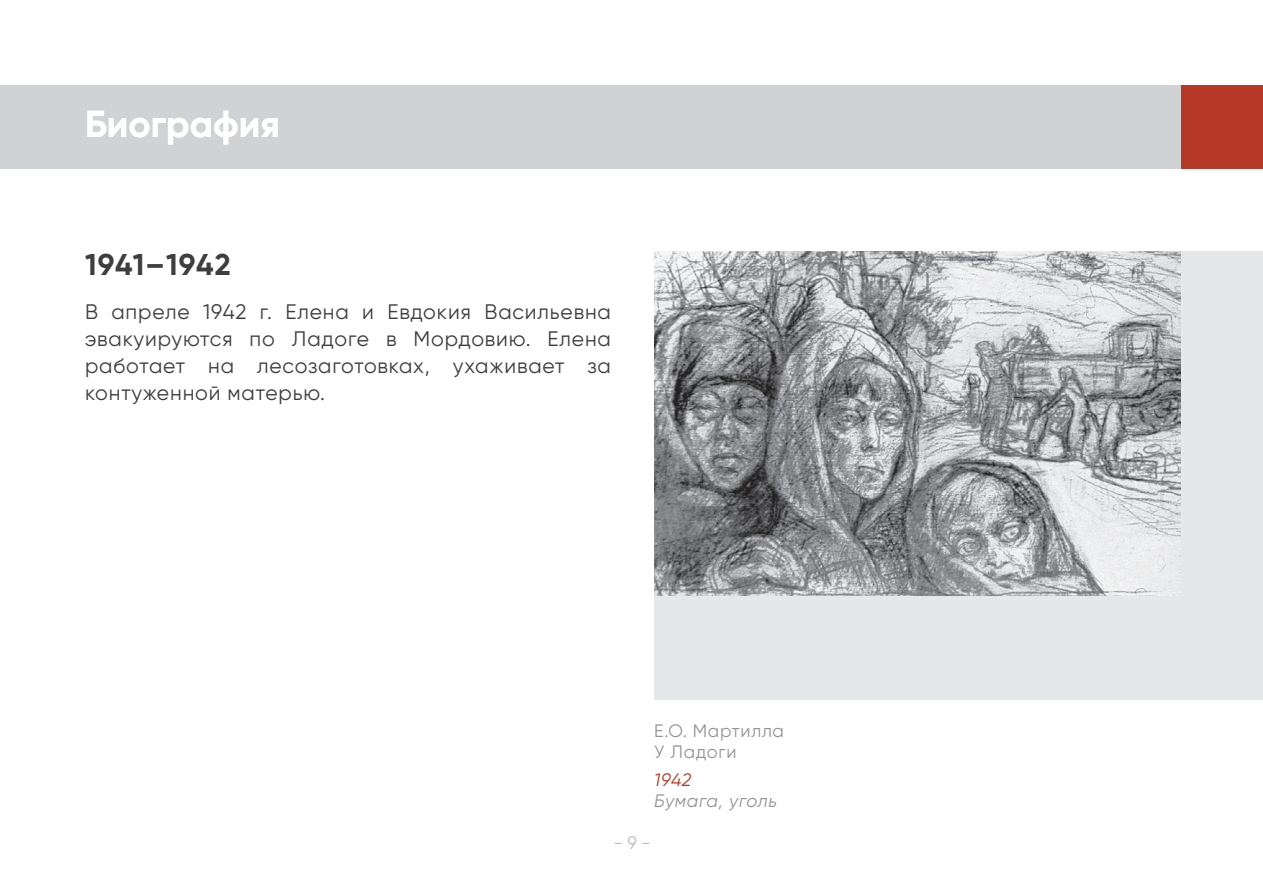
<style>
.page{position:relative;width:1263px;height:893px;background:#fff}
.page>*{position:absolute;margin:0;border:0;box-sizing:border-box;transform-origin:0 0}
.t1{font:700 37.5px "Gilroy";color:#fff}
.t2{font:700 30px "Gilroy";letter-spacing:.03em;color:#3e3e3f}
.t3{font:21px/27px "Gilroy";letter-spacing:.04em;color:#3e3e3f;text-align:justify}
.t4{font:18px/21.6px "Gilroy";letter-spacing:.04em;color:#939598}
.t5{font:italic 18px "Gilroy";letter-spacing:.04em;color:#939598}
.t6{font:italic 18px "Gilroy";color:#b63928}
.t7{font:18px "Gilroy";color:#bcbdc0}
</style>
<div class="page">
<div style="left:1px;top:85px;width:1180px;height:83px;background:#d1d2d4"></div>
<div style="left:1181px;top:85px;width:82px;height:83px;background:#b63928"></div>
<div style="left:654px;top:251px;width:609px;height:448px;background:#e6e7e9"></div>
<img style="left:654px;top:251px;width:526px;height:345px">
<h1 class="t1" style="left:85px;top:101px;width:196px">Биография</h1>
<h2 class="t2" style="left:85px;top:246px;width:147px">1941–1942</h2>
<p class="t3" style="left:85px;top:298px;width:527px">В апреле 1942 г. Елена и Евдокия Васильевна эвакуируются по Ладоге в Мордовию. Елена работает на лесозаготовках, ухаживает за контуженной матерью.</p>
<p class="t4" style="left:654px;top:719px;width:131px">E.О. Мартилла<br>У Ладоги</p>
<p class="t6" style="left:654px;top:768px;width:39px">1942</p>
<p class="t5" style="left:654px;top:790px;width:124px">Бумага, уголь</p>
<p class="t7" style="left:613px;top:832px;width:39px">- 9 -</p>
</div>
